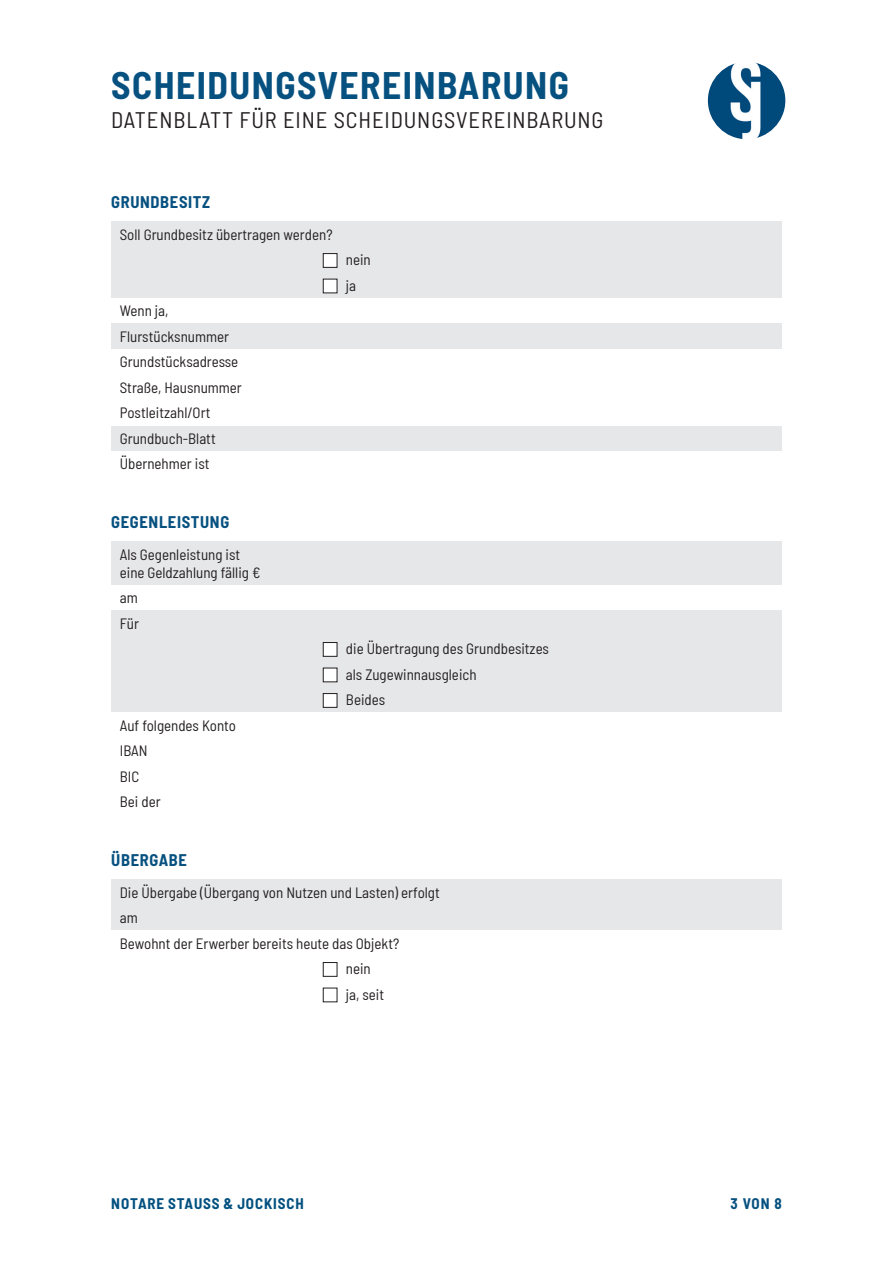
<style>
.page{position:relative;width:893px;height:1263px;background:#fff}
.page>*{position:absolute;margin:0;border:0;box-sizing:border-box;transform-origin:0 0}
.t1{font:700 semi-condensed 37.5px "Barlow";letter-spacing:.04em;color:#075180}
.t2{font:semi-condensed 22.5px "Barlow";letter-spacing:.04em;color:#231f20}
.t3{font:700 semi-condensed 16.5px "Barlow";letter-spacing:.04em;color:#075180}
.t4{font:semi-condensed 15px/25.5px "Barlow";color:#231f20}
.t5{font:700 semi-condensed 15px "Barlow";letter-spacing:.06em;color:#025080}
.t6{font:700 semi-condensed 15px "Barlow";color:#075180}
</style>
<div class="page">
<img style="left:708px;top:62px;width:77px;height:77px;border-radius:39px">
<div style="left:111px;top:542px;width:671px;height:43px;background:#e6e7e9"></div>
<div style="left:111px;top:222px;width:671px;height:25px;background:#e6e7e9"></div>
<div style="left:111px;top:247px;width:671px;height:26px;background:#e6e7e9"></div>
<div style="left:323px;top:254px;width:14px;height:13px;background:#fff"></div>
<div style="left:323px;top:253px;width:14px;height:15px;border:1px solid #231f20"></div>
<div style="left:111px;top:273px;width:671px;height:25px;background:#e6e7e9"></div>
<div style="left:323px;top:279px;width:14px;height:14px;background:#fff"></div>
<div style="left:323px;top:279px;width:14px;height:14px;border:1px solid #231f20"></div>
<div style="left:111px;top:324px;width:671px;height:25px;background:#e6e7e9"></div>
<div style="left:111px;top:426px;width:671px;height:25px;background:#e6e7e9"></div>
<div style="left:111px;top:636px;width:671px;height:25px;background:#e6e7e9"></div>
<div style="left:323px;top:642px;width:14px;height:14px;background:#fff"></div>
<div style="left:323px;top:642px;width:14px;height:15px;border:1px solid #231f20"></div>
<div style="left:111px;top:661px;width:671px;height:26px;background:#e6e7e9"></div>
<div style="left:323px;top:668px;width:14px;height:14px;background:#fff"></div>
<div style="left:323px;top:668px;width:14px;height:14px;border:1px solid #231f20"></div>
<div style="left:111px;top:610px;width:671px;height:26px;background:#e6e7e9"></div>
<div style="left:111px;top:687px;width:671px;height:26px;background:#e6e7e9"></div>
<div style="left:323px;top:693px;width:14px;height:14px;background:#fff"></div>
<div style="left:323px;top:693px;width:14px;height:15px;border:1px solid #231f20"></div>
<div style="left:111px;top:879px;width:671px;height:26px;background:#e6e7e9"></div>
<div style="left:323px;top:962px;width:14px;height:15px;border:1px solid #231f20"></div>
<div style="left:323px;top:988px;width:14px;height:14px;border:1px solid #231f20"></div>
<div style="left:111px;top:905px;width:671px;height:25px;background:#e6e7e9"></div>
<h1 class="t1" style="left:111px;top:59px;width:459px">SCHEIDUNGSVEREINBARUNG</h1>
<h2 class="t2" style="left:111px;top:103px;width:494px">DATENBLATT FÜR EINE SCHEIDUNGSVEREINBARUNG</h2>
<p class="t3" style="left:111px;top:190px;width:100px">GRUNDBESITZ</p>
<p class="t4" style="left:120px;top:220px;width:214px">Soll Grundbesitz übertragen werden?</p>
<p class="t4" style="left:120px;top:297px;width:111px">Wenn ja,<br>Flurstücksnummer</p>
<p class="t4" style="left:120px;top:348px;width:124px">Grundstücksadresse<br>Straße, Hausnummer<br>Postleitzahl/Ort</p>
<p class="t4" style="left:120px;top:450px;width:91px">Übernehmer ist</p>
<p class="t4" style="left:120px;top:424px;width:97px">Grundbuch-Blatt</p>
<p class="t4" style="left:346px;top:246px;width:26px">nein ja</p>
<p class="t3" style="left:111px;top:510px;width:119px">GEGENLEISTUNG</p>
<p class="t4" style="left:120px;top:544px;width:142px;line-height:18px">Als Gegenleistung ist eine Geldzahlung fällig €</p>
<p class="t4" style="left:120px;top:584px;width:21px">am<br>Für</p>
<p class="t4" style="left:120px;top:711px;width:118px">Auf folgendes Konto<br>IBAN<br>BIC<br>Bei der</p>
<p class="t4" style="left:346px;top:635px;width:205px">die Übertragung des Grundbesitzes als Zugewinnausgleich</p>
<p class="t4" style="left:346px;top:686px;width:41px">Beides</p>
<p class="t3" style="left:111px;top:848px;width:77px">ÜBERGABE</p>
<p class="t4" style="left:120px;top:878px;width:321px">Die Übergabe (Übergang von Nutzen und Lasten) erfolgt</p>
<p class="t4" style="left:120px;top:904px;width:281px">am<br>Bewohnt der Erwerber bereits heute das Objekt?</p>
<p class="t4" style="left:346px;top:955px;width:40px">nein ja, seit</p>
<p class="t5" style="left:111px;top:1193px;width:194px">NOTARE STAUSS &amp; JOCKISCH</p>
<p class="t6" style="left:731px;top:1193px;width:53px">3 VON 8</p>
</div>
